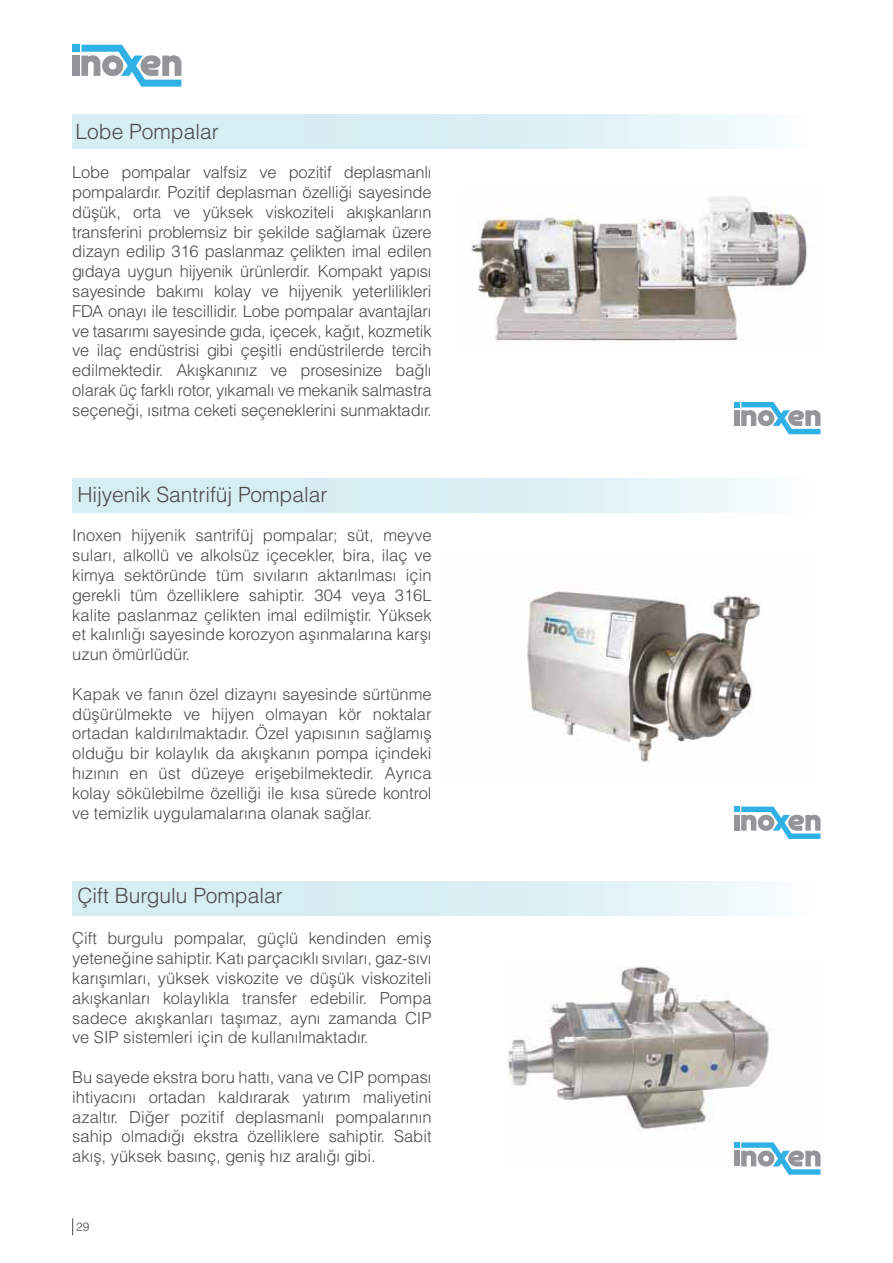
<style>
.page{position:relative;width:893px;height:1263px;background:#fff}
.page>*{position:absolute;margin:0;border:0;box-sizing:border-box;transform-origin:0 0}
.t1{font:21px "Helvetica Light Normal Tr";color:#4b4a4a}
.t2{font:16.5px/19.8px "Helvetica Light Normal Tr";color:#4b4a4a;text-align:justify}
.t3{font:12px "Helvetica Light Normal Tr";color:#4b4a4a}
</style>
<div class="page">
<svg style="left:72px;top:1218px;width:1px;height:17px"></svg>
<img style="left:508px;top:966px;width:261px;height:165px">
<svg style="left:734px;top:1142px;width:87px;height:33px"></svg>
<svg style="left:734px;top:806px;width:87px;height:33px"></svg>
<svg style="left:734px;top:402px;width:87px;height:33px"></svg>
<svg style="left:72px;top:44px;width:110px;height:43px"></svg>
<img style="left:470px;top:196px;width:337px;height:146px">
<img style="left:527px;top:588px;width:235px;height:175px">
<div style="left:72px;top:115px;width:749px;height:34px;background:linear-gradient(to right,#cce9f0,#f0f8fb)"></div>
<div style="left:72px;top:478px;width:749px;height:34px;background:linear-gradient(to right,#cce9f0,#eff8fb)"></div>
<div style="left:72px;top:881px;width:749px;height:34px;background:linear-gradient(to right,#cce9f0,#eff8fb)"></div>
<p class="t1" style="left:76px;top:122px;width:145px">Lobe Pompalar</p>
<p class="t2" style="left:72px;top:164px;width:361px">Lobe pompalar valfsiz ve pozitif deplasmanlı pompalardır. Pozitif deplasman özelliği sayesinde düşük, orta ve yüksek viskoziteli akışkanların transferini problemsiz bir şekilde sağlamak üzere dizayn edilip 316 paslanmaz çelikten imal edilen gıdaya uygun hijyenik ürünlerdir. Kompakt yapısı sayesinde bakımı kolay ve hijyenik yeterlilikleri FDA onayı ile tescillidir. Lobe pompalar avantajları ve tasarımı sayesinde gıda, içecek, kağıt, kozmetik ve ilaç endüstrisi gibi çeşitli endüstrilerde tercih edilmektedir. Akışkanınız ve prosesinize bağlı olarak üç farklı rotor, yıkamalı ve mekanik salmastra seçeneği, ısıtma ceketi seçeneklerini sunmaktadır.</p>
<p class="t1" style="left:77px;top:484px;width:251px">Hijyenik Santrifüj Pompalar</p>
<p class="t2" style="left:72px;top:527px;width:361px">Inoxen hijyenik santrifüj pompalar; süt, meyve suları, alkollü ve alkolsüz içecekler, bira, ilaç ve kimya sektöründe tüm sıvıların aktarılması için gerekli tüm özelliklere sahiptir. 304 veya 316L kalite paslanmaz çelikten imal edilmiştir. Yüksek et kalınlığı sayesinde korozyon aşınmalarına karşı uzun ömürlüdür.</p>
<p class="t2" style="left:72px;top:685px;width:361px">Kapak ve fanın özel dizaynı sayesinde sürtünme düşürülmekte ve hijyen olmayan kör noktalar ortadan kaldırılmaktadır. Özel yapısının sağlamış olduğu bir kolaylık da akışkanın pompa içindeki hızının en üst düzeye erişebilmektedir. Ayrıca kolay sökülebilme özelliği ile kısa sürede kontrol ve temizlik uygulamalarına olanak sağlar.</p>
<p class="t1" style="left:77px;top:886px;width:207px">Çift Burgulu Pompalar</p>
<p class="t2" style="left:72px;top:930px;width:361px">Çift burgulu pompalar, güçlü kendinden emiş yeteneğine sahiptir. Katı parçacıklı sıvıları, gaz-sıvı karışımları, yüksek viskozite ve düşük viskoziteli akışkanları kolaylıkla transfer edebilir. Pompa sadece akışkanları taşımaz, aynı zamanda CIP ve SIP sistemleri için de kullanılmaktadır.</p>
<p class="t2" style="left:72px;top:1068px;width:361px">Bu sayede ekstra boru hattı, vana ve CIP pompası ihtiyacını ortadan kaldırarak yatırım maliyetini azaltır. Diğer pozitif deplasmanlı pompalarının sahip olmadığı ekstra özelliklere sahiptir. Sabit akış, yüksek basınç, geniş hız aralığı gibi.</p>
<p class="t3" style="left:76px;top:1221px;width:15px">29</p>
</div>
